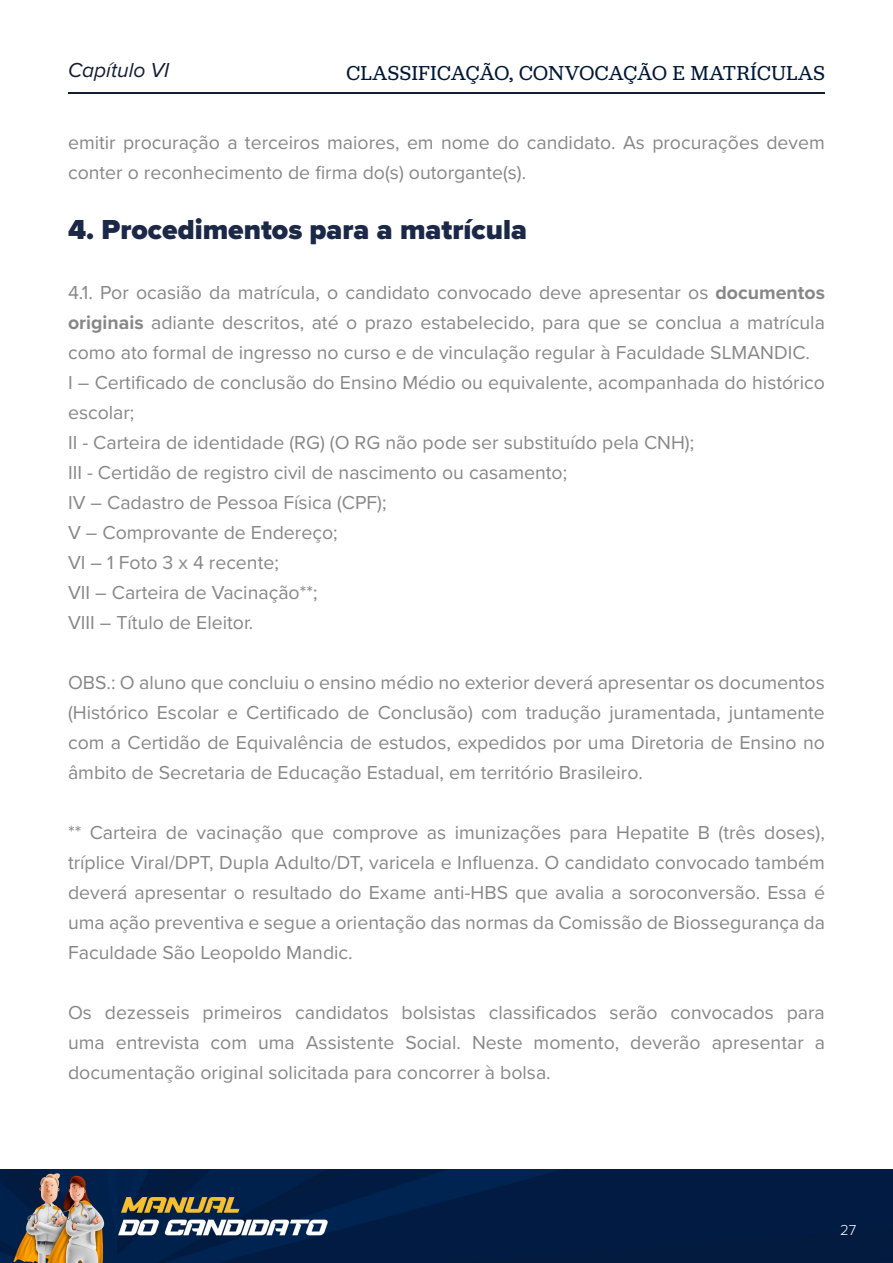
<style>
.page{position:relative;width:893px;height:1263px;background:#fff}
.page>*{position:absolute;margin:0;border:0;box-sizing:border-box;transform-origin:0 0}
.t1{font:900 28.5px "Proxima Nova";color:#1b2848}
.t2{font:21px "Jubilat";letter-spacing:.02em;color:#001736}
.t3{font:italic 21px "Proxima Nova";color:#151d33}
.t4{font:19.5px/30px "Proxima Nova";color:#878787;text-align:justify}
.t5{font:300 15px "Proxima Nova";color:#fff}
.s1{font-weight:700}
</style>
<div class="page">
<img style="left:0;top:1169px;width:893px;height:93px">
<hr style="left:68px;top:92px;width:757px;height:1px;background:#151d33">
<p class="t3" style="left:68px;top:55px;width:103px">Capítulo VI</p>
<p class="t2" style="left:346px;top:60px;width:480px">CLASSIFICAÇÃO, CONVOCAÇÃO E MATRÍCULAS</p>
<p class="t4" style="left:68px;top:127px;width:758px">emitir procuração a terceiros maiores, em nome do candidato. As procurações devem conter o reconhecimento de firma do(s) outorgante(s).</p>
<h1 class="t1" style="left:68px;top:209px;width:460px">4. Procedimentos para a matrícula</h1>
<p class="t4" style="left:68px;top:277px;width:758px;text-align:left">4.1. Por ocasião da matrícula, o candidato convocado deve apresentar os <span class="s1">documentos originais</span> adiante descritos, até o prazo estabelecido, para que se conclua a matrícula como ato formal de ingresso no curso e de vinculação regular à Faculdade SLMANDIC.<br>I – Certificado de conclusão do Ensino Médio ou equivalente, acompanhada do histórico escolar;<br>II - Carteira de identidade (RG) (O RG não pode ser substituído pela CNH);<br>III - Certidão de registro civil de nascimento ou casamento;<br>IV – Cadastro de Pessoa Física (CPF);<br>V – Comprovante de Endereço;<br>VI – 1 Foto 3 x 4 recente;<br>VII – Carteira de Vacinação**;<br>VIII – Título de Eleitor.</p>
<p class="t4" style="left:68px;top:667px;width:758px">OBS.: O aluno que concluiu o ensino médio no exterior deverá apresentar os documentos (Histórico Escolar e Certificado de Conclusão) com tradução juramentada, juntamente com a Certidão de Equivalência de estudos, expedidos por uma Diretoria de Ensino no âmbito de Secretaria de Educação Estadual, em território Brasileiro.</p>
<p class="t4" style="left:68px;top:817px;width:758px">** Carteira de vacinação que comprove as imunizações para Hepatite B (três doses), tríplice Viral/DPT, Dupla Adulto/DT, varicela e Influenza. O candidato convocado também deverá apresentar o resultado do Exame anti-HBS que avalia a soroconversão. Essa é uma ação preventiva e segue a orientação das normas da Comissão de Biossegurança da Faculdade São Leopoldo Mandic.</p>
<p class="t4" style="left:68px;top:997px;width:758px">Os dezesseis primeiros candidatos bolsistas classificados serão convocados para uma entrevista com uma Assistente Social. Neste momento, deverão apresentar a documentação original solicitada para concorrer à bolsa.</p>
<p class="t5" style="left:840px;top:1219px;width:18px">27</p>
</div>
